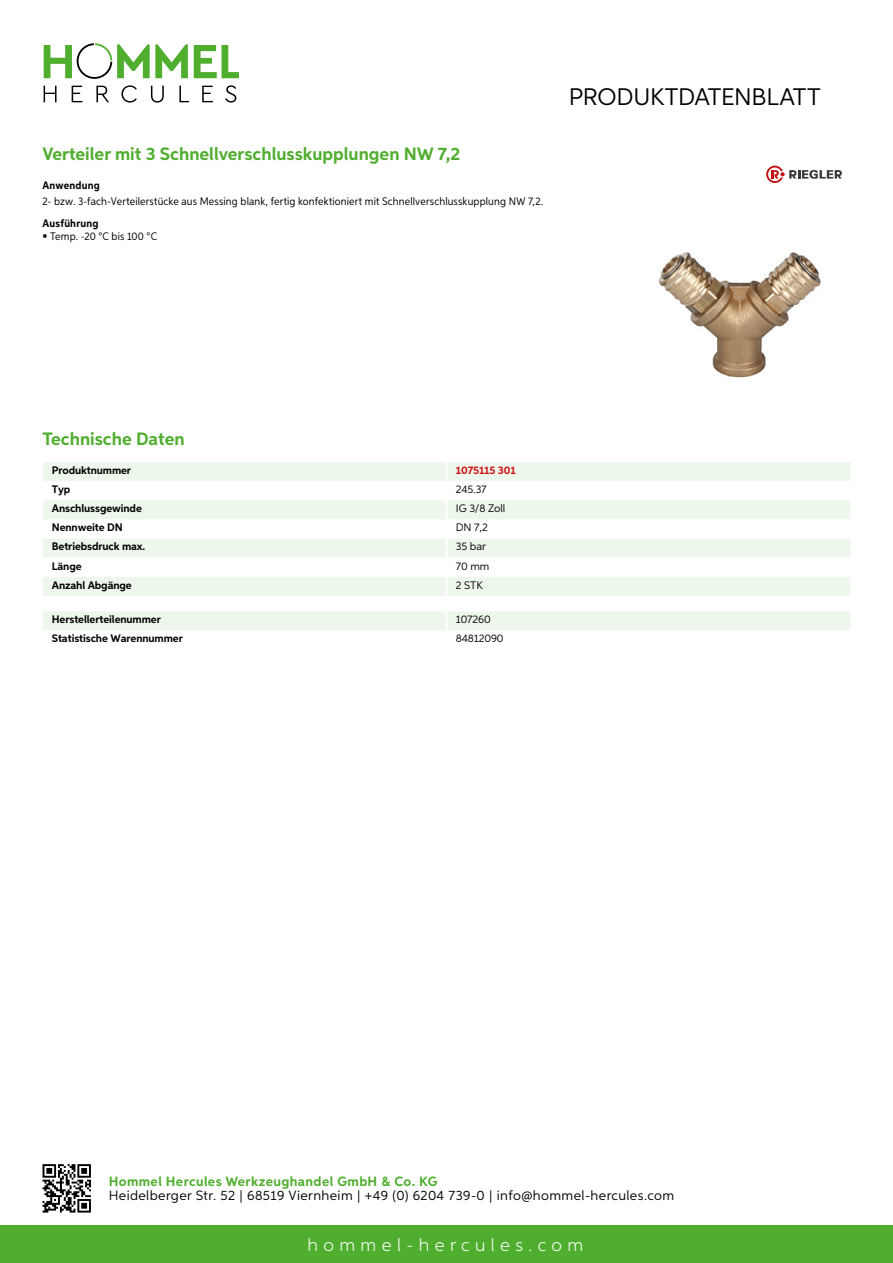
<style>
.page{position:relative;width:893px;height:1263px;background:#fff}
.page>*{position:absolute;margin:0;border:0;box-sizing:border-box;transform-origin:0 0}
.t1{font:24px "Aspira";letter-spacing:-.01em;color:#000}
.t2{font:700 18px "Aspira";color:#50ae2f}
.t3{font:300 18px "Aspira";letter-spacing:.3em;color:#fff}
.t4{font:13.5px "Aspira";letter-spacing:.03em;color:#000}
.t5{font:700 13.5px "Aspira";letter-spacing:.03em;color:#50ae2f}
.t6{font:700 10.95px "Aspira";letter-spacing:-.01em;color:#000}
.t7{font:10.95px "Aspira Nar";letter-spacing:.015em;color:#000}
.t8{font:10.95px "Aspira";letter-spacing:-.01em;color:#000}
.t9{font:700 10.95px "Aspira Nar";letter-spacing:.02em;color:#000}
.t10{font:700 10.95px "Aspira";letter-spacing:-.01em;color:#cd1013}
</style>
<div class="page">
<div style="left:0;top:1226px;width:893px;height:37px;background:#50ae2f"></div>
<svg style="left:43px;top:1164px;width:48px;height:48px"></svg>
<svg style="left:194px;top:45px;width:45px;height:33px"></svg>
<svg style="left:44px;top:43px;width:144px;height:36px"></svg>
<svg style="left:44px;top:86px;width:13px;height:16px"></svg>
<svg style="left:72px;top:86px;width:10px;height:16px"></svg>
<svg style="left:96px;top:86px;width:13px;height:16px"></svg>
<svg style="left:121px;top:85px;width:16px;height:18px"></svg>
<svg style="left:151px;top:86px;width:13px;height:17px"></svg>
<svg style="left:179px;top:86px;width:10px;height:16px"></svg>
<svg style="left:202px;top:86px;width:11px;height:16px"></svg>
<svg style="left:225px;top:85px;width:11px;height:18px"></svg>
<div style="left:43px;top:462px;width:807px;height:134px;background:#eef7eb"></div>
<svg style="left:43px;top:481px;width:807px;height:96px"></svg>
<hr style="left:445px;top:462px;width:3px;height:19px;background:#fff">
<hr style="left:445px;top:481px;width:3px;height:19px;background:#fff">
<hr style="left:445px;top:500px;width:3px;height:19px;background:#fff">
<hr style="left:445px;top:519px;width:3px;height:20px;background:#fff">
<hr style="left:445px;top:539px;width:3px;height:19px;background:#fff">
<hr style="left:445px;top:558px;width:3px;height:19px;background:#fff">
<hr style="left:445px;top:577px;width:3px;height:19px;background:#fff">
<div style="left:43px;top:611px;width:807px;height:19px;background:#eef7eb"></div>
<img style="left:658px;top:252px;width:163px;height:126px">
<svg style="left:766px;top:166px;width:76px;height:17px"></svg>
<h2 class="t2" style="left:43px;top:142px;width:419px">Verteiler mit 3 Schnellverschlusskupplungen NW 7,2</h2>
<p class="t9" style="left:43px;top:179px;width:59px">Anwendung</p>
<p class="t7" style="left:43px;top:194px;width:502px">2- bzw. 3-fach-Verteilerstücke aus Messing blank, fertig konfektioniert mit Schnellverschlusskupplung NW 7,2.</p>
<p class="t9" style="left:43px;top:216px;width:58px">Ausführung</p>
<p class="t7" style="left:50px;top:229px;width:108px">Temp. -20 °C bis 100 °C</p>
<h1 class="t1" style="left:569px;top:82px;width:253px">Produktdatenblatt</h1>
<h2 class="t2" style="left:43px;top:428px;width:144px">Technische Daten</h2>
<p class="t6" style="left:52px;top:463px;width:81px">Produktnummer</p>
<p class="t10" style="left:456px;top:463px;width:61px">1075115 301</p>
<p class="t6" style="left:52px;top:483px;width:20px">Typ</p>
<p class="t8" style="left:456px;top:483px;width:32px">245.37</p>
<p class="t6" style="left:52px;top:502px;width:92px">Anschlussgewinde</p>
<p class="t8" style="left:456px;top:502px;width:51px">IG 3/8 Zoll</p>
<p class="t6" style="left:52px;top:521px;width:72px">Nennweite DN</p>
<p class="t8" style="left:456px;top:521px;width:33px">DN 7,2</p>
<p class="t6" style="left:52px;top:540px;width:95px">Betriebsdruck max.</p>
<p class="t8" style="left:456px;top:540px;width:32px">35 bar</p>
<p class="t6" style="left:52px;top:559px;width:31px">Länge</p>
<p class="t8" style="left:456px;top:559px;width:35px">70 mm</p>
<p class="t6" style="left:52px;top:578px;width:81px">Anzahl Abgänge</p>
<p class="t8" style="left:456px;top:578px;width:22px">2 STK</p>
<p class="t6" style="left:52px;top:613px;width:111px">Herstellerteilenummer</p>
<p class="t8" style="left:456px;top:613px;width:36px">107260</p>
<p class="t6" style="left:52px;top:632px;width:132px">Statistische Warennummer</p>
<p class="t8" style="left:456px;top:632px;width:49px">84812090</p>
<p class="t5" style="left:109px;top:1172px;width:330px">Hommel Hercules Werkzeughandel GmbH &amp; Co. KG</p>
<p class="t4" style="left:109px;top:1187px;width:567px">Heidelberger Str. 52 | 68519 Viernheim | +49 (0) 6204 739-0 | info@hommel-hercules.com</p>
<h2 class="t3" style="left:307px;top:1234px;width:277px">hommel-hercules.com</h2>
</div>
